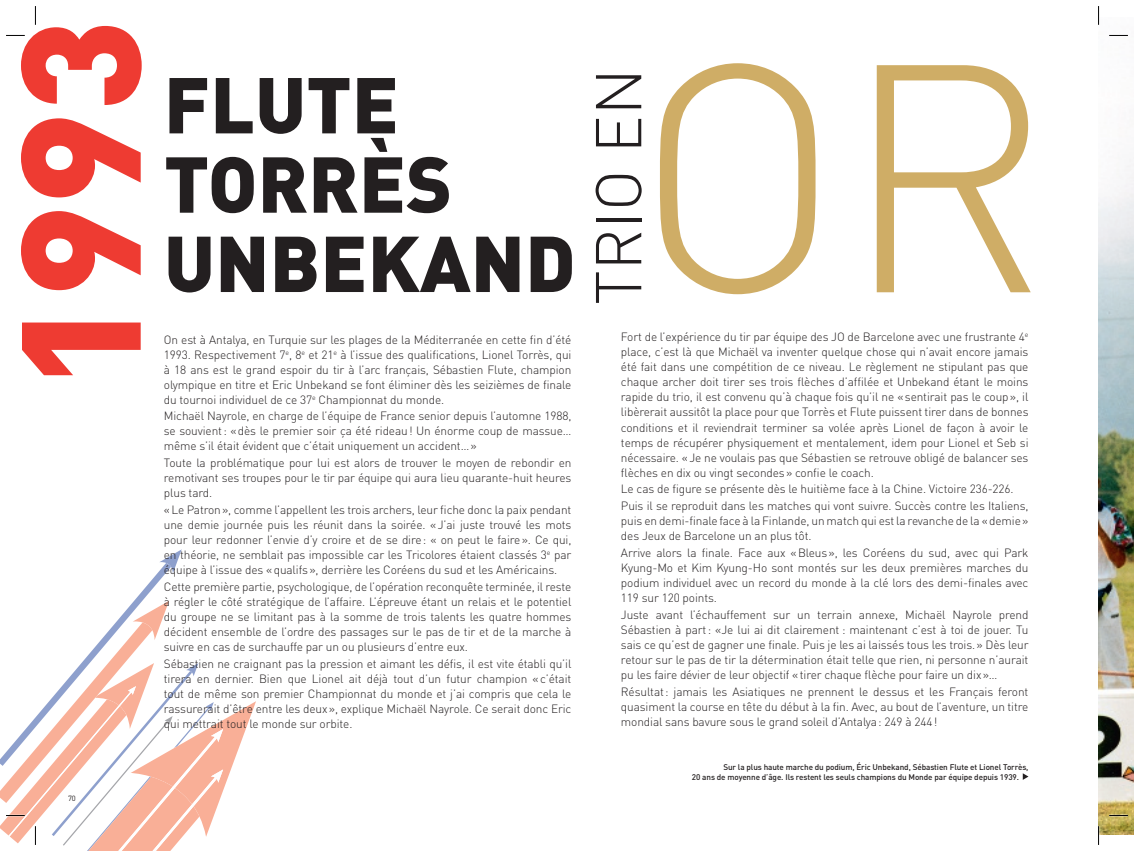
<style>
.page{position:relative;width:1134px;height:851px;background:#fff}
.page>*{position:absolute;margin:0;border:0;box-sizing:border-box;transform-origin:0 0}
.t1{font:300 318.75px "DIN";color:#cfad66}
.t2{font:900 166.62px "DIN";color:#ee3b32}
.t3{font:900 77.75px/79.2px "DIN";color:#231f20}
.t4{font:300 63.62px "DIN";color:#231f20}
.t5{font:300 11.88px/15px "DIN";letter-spacing:-.01em;color:#231f20;text-align:justify}
.t6{font:500 8.12px/9.8px "DIN";letter-spacing:-.01em;color:#231f20}
.t7{font:7.5px "DIN";color:#231f20}
</style>
<div class="page">
<img style="left:1098px;top:17px;width:36px;height:817px">
<svg style="left:1023px;top:773px;width:5px;height:6px"></svg>
<svg style="left:6px;top:35px;width:19px;height:1px"></svg>
<svg style="left:1109px;top:35px;width:19px;height:1px"></svg>
<svg style="left:1109px;top:814px;width:19px;height:2px"></svg>
<svg style="left:35px;top:6px;width:1px;height:19px"></svg>
<svg style="left:0;top:549px;width:256px;height:301px"></svg>
<svg style="left:1098px;top:6px;width:1px;height:19px"></svg>
<svg style="left:1098px;top:826px;width:1px;height:18px"></svg>
<h2 class="t2" style="left:-31px;top:390px;width:372px;rotate:-90deg">1993</h2>
<h3 class="t3" style="left:164px;top:61px;width:413px">FLUTE<br>TORRÈS<br>UNBEKAND</h3>
<p class="t5" style="left:164px;top:331px;width:409px">On est à Antalya, en Turquie sur les plages de la Méditerranée en cette fin d’été 1993. Respectivement 7<sup>e</sup>, 8<sup>e</sup> et 21<sup>e</sup> à l’issue des qualifications, Lionel Torrès, qui à 18 ans est le grand espoir du tir à l’arc français, Sébastien Flute, champion olympique en titre et Eric Unbekand se font éliminer dès les seizièmes de finale du tournoi individuel de ce 37<sup>e</sup> Championnat du monde.</p>
<p class="t5" style="left:164px;top:408px;width:409px">Michaël Nayrole, en charge de l’équipe de France senior depuis l’automne 1988, se souvient : « dès le premier soir ça été rideau ! Un énorme coup de massue… même s’il était évident que c’était uniquement un accident… »</p>
<p class="t5" style="left:164px;top:455px;width:409px">Toute la problématique pour lui est alors de trouver le moyen de rebondir en remotivant ses troupes pour le tir par équipe qui aura lieu quarante-huit heures plus tard.</p>
<p class="t5" style="left:164px;top:502px;width:409px">« Le Patron », comme l’appellent les trois archers, leur fiche donc la paix pendant une demie journée puis les réunit dans la soirée. « J’ai juste trouvé les mots pour leur redonner l’envie d’y croire et de se dire : « on peut le faire ». Ce qui, en théorie, ne semblait pas impossible car les Tricolores étaient classés 3<sup>e</sup> par équipe à l’issue des « qualifs », derrière les Coréens du sud et les Américains.</p>
<p class="t5" style="left:164px;top:579px;width:409px">Cette première partie, psychologique, de l’opération reconquête terminée, il reste à régler le côté stratégique de l’affaire. L’épreuve étant un relais et le potentiel du groupe ne se limitant pas à la somme de trois talents les quatre hommes décident ensemble de l’ordre des passages sur le pas de tir et de la marche à suivre en cas de surchauffe par un ou plusieurs d’entre eux.</p>
<p class="t5" style="left:164px;top:655px;width:409px">Sébastien ne craignant pas la pression et aimant les défis, il est vite établi qu’il tirera en dernier. Bien que Lionel ait déjà tout d’un futur champion « c’était tout de même son premier Championnat du monde et j’ai compris que cela le rassurerait d’être entre les deux », explique Michaël Nayrole. Ce serait donc Eric qui mettrait tout le monde sur orbite.</p>
<p class="t7" style="left:68px;top:793px;width:9px">70</p>
<h3 class="t4" style="left:579px;top:305px;width:238px;rotate:-90deg">TRIO EN</h3>
<h1 class="t1" style="left:634px;top:-19px;width:419px">OR</h1>
<p class="t5" style="left:621px;top:329px;width:409px">Fort de l’expérience du tir par équipe des JO de Barcelone avec une frustrante 4<sup>e </sup>place, c’est là que Michaël va inventer quelque chose qui n’avait encore jamais été fait dans une compétition de ce niveau. Le règlement ne stipulant pas que chaque archer doit tirer ses trois flèches d’affilée et Unbekand étant le moins rapide du trio, il est convenu qu’à chaque fois qu’il ne « sentirait pas le coup », il libèrerait aussitôt la place pour que Torrès et Flute puissent tirer dans de bonnes conditions et il reviendrait terminer sa volée après Lionel de façon à avoir le temps de récupérer physiquement et mentalement, idem pour Lionel et Seb si nécessaire. « Je ne voulais pas que Sébastien se retrouve obligé de balancer ses flèches en dix ou vingt secondes » confie le coach.</p>
<p class="t5" style="left:621px;top:480px;width:409px;line-height:16.8px">Le cas de figure se présente dès le huitième face à la Chine. Victoire 236-226.<br>Puis il se reproduit dans les matches qui vont suivre. Succès contre les Italiens,</p>
<p class="t5" style="left:621px;top:513px;width:409px">puis en demi-finale face à la Finlande, un match qui est la revanche de la « demie » des Jeux de Barcelone un an plus tôt.</p>
<p class="t5" style="left:621px;top:545px;width:409px">Arrive alors la finale. Face aux « Bleus », les Coréens du sud, avec qui Park Kyung-Mo et Kim Kyung-Ho sont montés sur les deux premières marches du podium individuel avec un record du monde à la clé lors des demi-finales avec 119 sur 120 points.</p>
<p class="t5" style="left:621px;top:606px;width:409px">Juste avant l’échauffement sur un terrain annexe, Michaël Nayrole prend Sébastien à part : «Je lui ai dit clairement : maintenant c’est à toi de jouer. Tu sais ce qu’est de gagner une finale. Puis je les ai laissés tous les trois. » Dès leur retour sur le pas de tir la détermination était telle que rien, ni personne n’aurait pu les faire dévier de leur objectif « tirer chaque flèche pour faire un dix »…</p>
<p class="t5" style="left:621px;top:683px;width:409px">Résultat : jamais les Asiatiques ne prennent le dessus et les Français feront quasiment la course en tête du début à la fin. Avec, au bout de l’aventure, un titre mondial sans bavure sous le grand soleil d’Antalya : 249 à 244 !</p>
<p class="t6" style="left:692px;top:762px;width:338px;text-indent:31px">Sur la plus haute marche du podium, Éric Unbekand, Sébastien Flute et Lionel Torrès,<br>20 ans de moyenne d’âge. Ils restent les seuls champions du Monde par équipe depuis 1939.</p>
</div>
